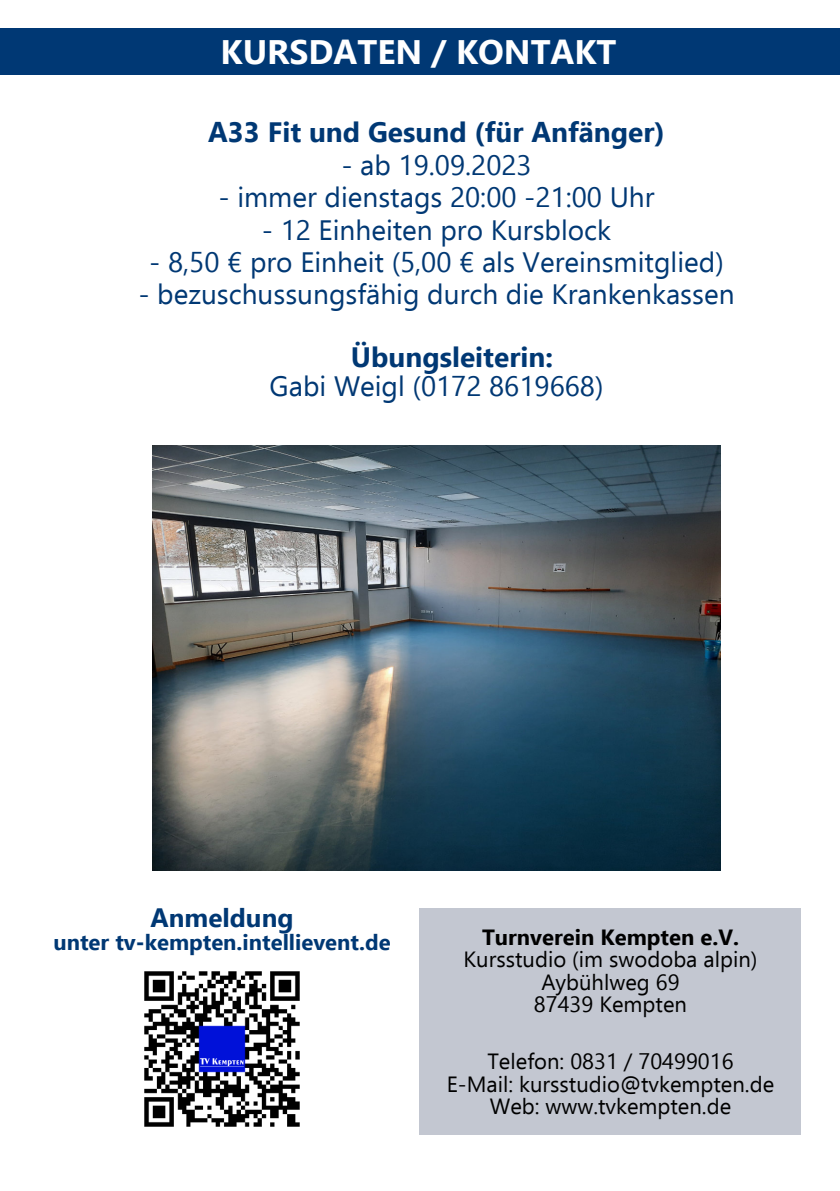
<style>
.page{position:relative;width:840px;height:1191px;background:#fff}
.page>*{position:absolute;margin:0;border:0;box-sizing:border-box;transform-origin:0 0}
.t1{font:700 34px "Ebrima";color:#fff}
.t2{font:28px "Ebrima";color:#003874}
.t3{font:700 28px "Ebrima";color:#003874}
.t4{font:700 26px "Ebrima";color:#003874}
.t5{font:22px/22.6px "Ebrima";color:#000;text-align:center}
.t6{font:700 22px "Ebrima";color:#003874}
.t7{font:700 22px "Ebrima";color:#000}
</style>
<div class="page">
<div style="left:419px;top:908px;width:381px;height:226px;background:#c3c7d1"></div>
<div style="left:0;top:28px;width:839px;height:47px;background:#003874"></div>
<img style="left:144px;top:971px;width:156px;height:156px">
<img style="left:153px;top:445px;width:566px;height:425px">
<p class="t1" style="left:220px;top:39px;width:397px">KURSDATEN / KONTAKT</p>
<p class="t3" style="left:208px;top:122px;width:458px">A33 Fit und Gesund (für Anfänger)</p>
<p class="t2" style="left:341px;top:154px;width:192px">- ab 19.09.2023</p>
<p class="t2" style="left:218px;top:187px;width:437px">- immer dienstags 20:00 -21:00 Uhr</p>
<p class="t2" style="left:262px;top:219px;width:350px">- 12 Einheiten pro Kursblock</p>
<p class="t2" style="left:149px;top:251px;width:575px">- 8,50 € pro Einheit (5,00 € als Vereinsmitglied)</p>
<p class="t2" style="left:138px;top:284px;width:597px">- bezuschussungsfähig durch die Krankenkassen</p>
<p class="t3" style="left:351px;top:346px;width:203px">Übungsleiterin:</p>
<p class="t2" style="left:269px;top:375px;width:335px">Gabi Weigl (0172 8619668)</p>
<p class="t4" style="left:150px;top:908px;width:144px">Anmeldung</p>
<p class="t6" style="left:53px;top:933px;width:338px">unter tv-kempten.intellievent.de</p>
<p class="t7" style="left:481px;top:928px;width:258px">Turnverein Kempten e.V.</p>
<p class="t5" style="left:463px;top:950px;width:295px">Kursstudio (im swodoba alpin)<br>Aybühlweg 69<br>87439 Kempten</p>
<p class="t5" style="left:446px;top:1052px;width:329px">Telefon: 0831 / 70499016<br>E-Mail: kursstudio@tvkempten.de<br>Web: www.tvkempten.de</p>
</div>
